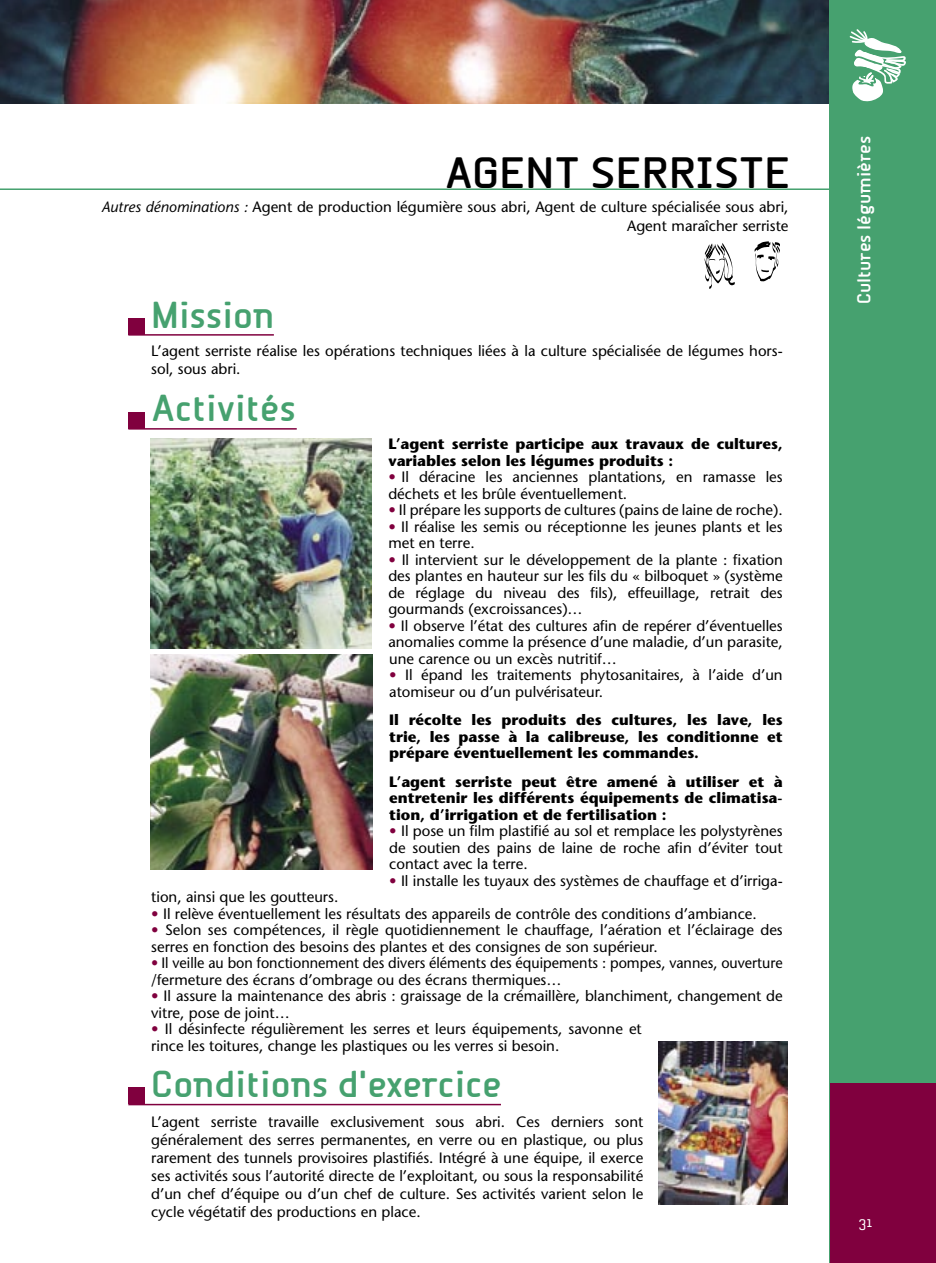
<style>
.page{position:relative;width:936px;height:1263px;background:#fff}
.page>*{position:absolute;margin:0;border:0;box-sizing:border-box;transform-origin:0 0}
.Normal_e{font:700 42px "Beta Semi";color:#000}
.Normal_e-2{font:700 36px "Beta Semi";color:#46a16f}
.Normal_e-3{font:700 18px "Beta Semi";color:#fff}
.Normal_e-4{font:15px/16.5px "Stone Sans";color:#000}
.t1{font:700 15px/16.5px "Stone Sans";color:#000;text-align:justify}
.Normal_e-5{font:15px/16.5px "Stone Sans";color:#000;scale:.96 1}
.t2{font:15px "Beta Semi Norm";color:#fff}
.s1{font-style:italic}
.s2{color:#80003e}
</style>
<div class="page">
<img style="left:0;top:0;width:829px;height:103px">
<img style="left:150px;top:438px;width:221px;height:210px">
<img style="left:658px;top:1041px;width:129px;height:163px">
<hr style="left:0;top:188px;width:843px;height:2px;background:#46a16f">
<img style="left:151px;top:654px;width:221px;height:215px">
<div style="left:829px;top:0;width:106px;height:1263px;background:#46a16f"></div>
<div style="left:829px;top:1083px;width:106px;height:180px;background:#80003e"></div>
<svg style="left:704px;top:243px;width:30px;height:46px"></svg>
<svg style="left:754px;top:241px;width:25px;height:41px"></svg>
<div style="left:128px;top:318px;width:17px;height:17px;background:#80003e"></div>
<hr style="left:128px;top:334px;width:146px;height:2px;background:#80003e">
<div style="left:128px;top:412px;width:17px;height:16px;background:#80003e"></div>
<hr style="left:128px;top:428px;width:169px;height:2px;background:#80003e">
<div style="left:128px;top:1087px;width:17px;height:17px;background:#80003e"></div>
<hr style="left:128px;top:1104px;width:373px;height:1px;background:#80003e">
<svg style="left:849px;top:29px;width:57px;height:72px"></svg>
<p class="Normal_e" style="left:445px;top:148px;width:347px">AGENT SERRISTE</p>
<p class="Normal_e-4" style="left:101px;top:197px;width:688px;line-height:19.5px;text-align:right"><span class="s1">Autres dénominations :</span> Agent de production légumière sous abri, Agent de culture spécialisée sous abri,<br>Agent maraîcher serriste</p>
<p class="Normal_e-2" style="left:151px;top:294px;width:125px">Mission</p>
<p class="Normal_e-4" style="left:151px;top:342px;width:633px;line-height:18px">L’agent serriste réalise les opérations techniques liées à la culture spécialisée de légumes hors&shy;sol, sous abri.</p>
<p class="Normal_e-2" style="left:151px;top:387px;width:146px">Activités</p>
<p class="t1" style="left:388px;top:436px;width:396px">L’agent serriste participe aux travaux de cultures, variables selon les légumes produits :</p>
<p class="Normal_e-4" style="left:388px;top:469px;width:396px"><span class="s2">•</span> Il déracine les anciennes plantations, en ramasse les déchets et les brûle éventuellement.</p>
<p class="Normal_e-4" style="left:388px;top:502px;width:396px"><span class="s2">•</span> Il prépare les supports de cultures (pains de laine de roche).</p>
<p class="Normal_e-4" style="left:388px;top:518px;width:396px"><span class="s2">•</span> Il réalise les semis ou réceptionne les jeunes plants et les met en terre.</p>
<p class="Normal_e-4" style="left:388px;top:551px;width:396px;text-align:justify"><span class="s2">•</span> Il intervient sur le développement de la plante : fixation des plantes en hauteur sur les fils du « bilboquet » (système de réglage du niveau des fils), effeuillage, retrait des gourmands (excroissances)…</p>
<p class="Normal_e-4" style="left:388px;top:617px;width:396px;text-align:justify"><span class="s2">•</span> Il observe l’état des cultures afin de repérer d’éventuelles anomalies comme la présence d’une maladie, d’un parasite, une carence ou un excès nutritif…</p>
<p class="Normal_e-4" style="left:389px;top:667px;width:395px"><span class="s2">•</span> Il épand les traitements phytosanitaires, à l’aide d’un atomiseur ou d’un pulvérisateur.</p>
<p class="t1" style="left:389px;top:712px;width:395px">Il récolte les produits des cultures, les lave, les trie, les passe à la calibreuse, les conditionne et prépare éventuellement les commandes.</p>
<p class="t1" style="left:389px;top:773px;width:395px">L’agent serriste peut être amené à utiliser et à entretenir les différents équipements de climatisa&shy;tion, d’irrigation et de fertilisation :</p>
<p class="Normal_e-4" style="left:389px;top:823px;width:395px;text-align:justify"><span class="s2">•</span> Il pose un film plastifié au sol et remplace les polystyrènes de soutien des pains de laine de roche afin d’éviter tout contact avec la terre.</p>
<p class="Normal_e-4" style="left:389px;top:872px;width:395px"><span class="s2">•</span> Il installe les tuyaux des systèmes de chauffage et d’irriga-</p>
<p class="Normal_e-4" style="left:151px;top:889px;width:188px">tion, ainsi que les goutteurs.</p>
<p class="Normal_e-4" style="left:151px;top:905px;width:607px"><span class="s2">•</span> Il relève éventuellement les résultats des appareils de contrôle des conditions d’ambiance.</p>
<p class="Normal_e-4" style="left:151px;top:922px;width:633px"><span class="s2">•</span> Selon ses compétences, il règle quotidiennement le chauffage, l’aération et l’éclairage des serres en fonction des besoins des plantes et des consignes de son supérieur.</p>
<p class="Normal_e-5" style="left:151px;top:955px;width:659px"><span class="s2">•</span> Il veille au bon fonctionnement des divers éléments des équipements : pompes, vannes, ouverture /fermeture des écrans d’ombrage ou des écrans thermiques…</p>
<p class="Normal_e-4" style="left:151px;top:988px;width:633px"><span class="s2">•</span> Il assure la maintenance des abris : graissage de la crémaillère, blanchiment, changement de vitre, pose de joint…</p>
<p class="Normal_e-4" style="left:151px;top:1021px;width:492px"><span class="s2">•</span> Il désinfecte régulièrement les serres et leurs équipements, savonne et rince les toitures, change les plastiques ou les verres si besoin.</p>
<p class="Normal_e-2" style="left:151px;top:1063px;width:352px">Conditions d'exercice</p>
<p class="Normal_e-4" style="left:151px;top:1113px;width:493px;line-height:18px;text-align:justify">L’agent serriste travaille exclusivement sous abri. Ces derniers sont généralement des serres permanentes, en verre ou en plastique, ou plus rarement des tunnels provisoires plastifiés. Intégré à une équipe, il exerce ses activités sous l’autorité directe de l’exploitant, ou sous la responsabilité d’un chef d’équipe ou d’un chef de culture. Ses activités varient selon le cycle végétatif des productions en place.</p>
<p class="Normal_e-3" style="left:853px;top:304px;width:170px;rotate:-90deg">Cultures légumières</p>
<p class="t2" style="left:858px;top:1213px;width:16px">31</p>
</div>
